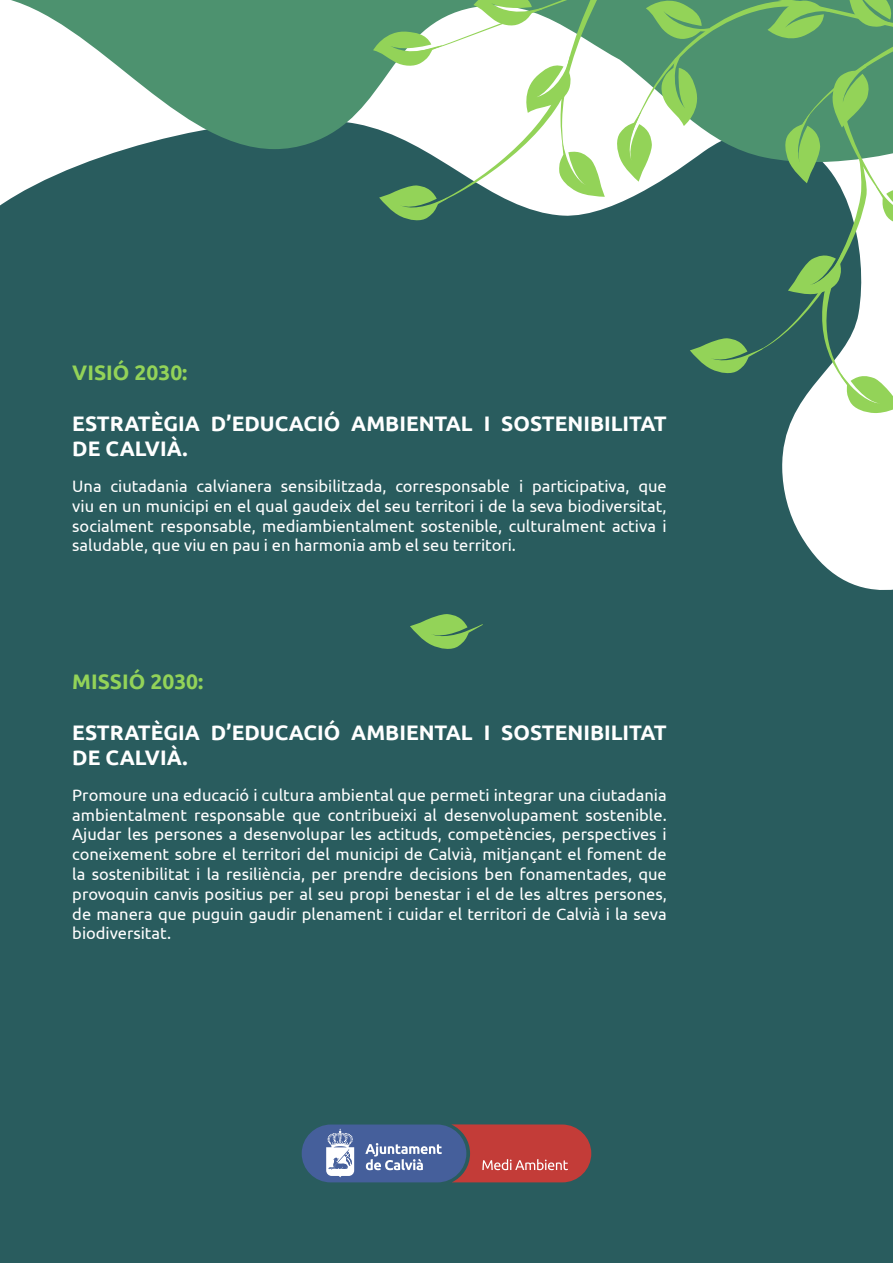
<style>
.page{position:relative;width:893px;height:1263px;background:#295c5e}
.page>*{position:absolute;margin:0;border:0;box-sizing:border-box;transform-origin:0 0}
.t1{font:700 21px/25.2px "Ubuntu";color:#fff}
.t2{font:700 21px "Ubuntu";color:#93d358}
.t3{font:16.5px/19.8px "Ubuntu";color:#fff;text-align:justify}
</style>
<div class="page">
<svg style="left:0;top:172px;width:893px;height:418px"></svg>
<svg style="left:0;top:0;width:615px;height:172px;background:#82ae9c"></svg>
<svg style="left:373px;top:0;width:232px;height:222px;background:#bcd4bf"></svg>
<svg style="left:615px;top:0;width:278px;height:413px"></svg>
<div style="left:302px;top:1124px;width:164px;height:58px;background:#455f9b;border-radius:29px"></div>
<svg style="left:451px;top:1124px;width:140px;height:58px;background:#b04749"></svg>
<svg style="left:365px;top:1143px;width:77px;height:27px"></svg>
<svg style="left:326px;top:1129px;width:28px;height:49px"></svg>
<svg style="left:410px;top:614px;width:73px;height:35px"></svg>
<p class="t2" style="left:72px;top:360px;width:117px">VISIÓ 2030:</p>
<p class="t1" style="left:72px;top:410px;width:596px">ESTRATÈGIA D’EDUCACIÓ AMBIENTAL I SOSTENIBILITAT<br>DE CALVIÀ.</p>
<p class="t3" style="left:72px;top:476px;width:596px">Una ciutadania calvianera sensibilitzada, corresponsable i participativa, que viu en un municipi en el qual gaudeix del seu territori i de la seva biodiversitat, socialment responsable, mediambientalment sostenible, culturalment activa i saludable, que viu en pau i en harmonia amb el seu territori.</p>
<p class="t2" style="left:72px;top:669px;width:133px">MISSIÓ 2030:</p>
<p class="t1" style="left:72px;top:719px;width:596px">ESTRATÈGIA D’EDUCACIÓ AMBIENTAL I SOSTENIBILITAT<br>DE CALVIÀ.</p>
<p class="t3" style="left:72px;top:784px;width:596px">Promoure una educació i cultura ambiental que permeti integrar una ciutadania ambientalment responsable que contribueixi al desenvolupament sostenible.<br>Ajudar les persones a desenvolupar les actituds, competències, perspectives i coneixement sobre el territori del municipi de Calvià, mitjançant el foment de la sostenibilitat i la resiliència, per prendre decisions ben fonamentades, que provoquin canvis positius per al seu propi benestar i el de les altres persones, de manera que puguin gaudir plenament i cuidar el territori de Calvià i la seva biodiversitat.</p>
</div>
